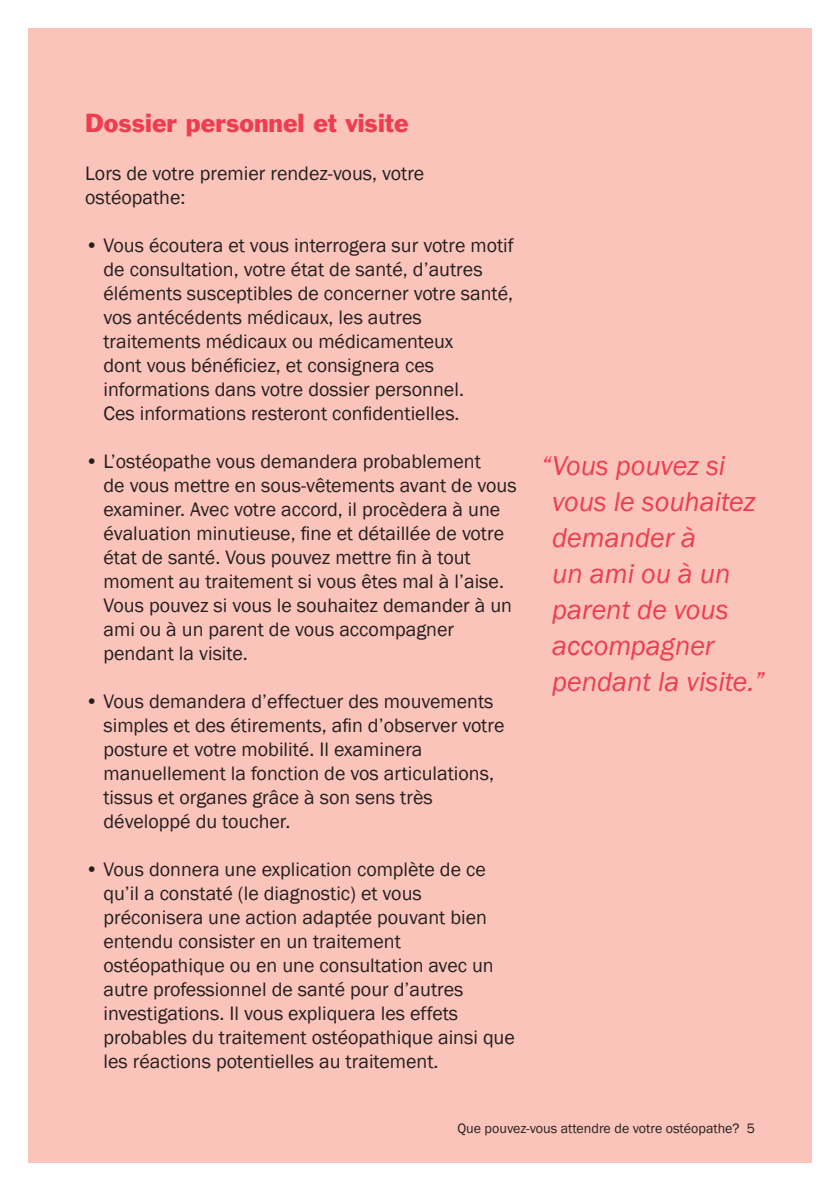
<style>
.page{position:relative;width:840px;height:1191px;background:#fff}
.page>*{position:absolute;margin:0;border:0;box-sizing:border-box;transform-origin:0 0}
.t1{font:italic 28px/36px "Franklin Gothic";color:#ee3d50}
.t2{font:24px "Franklin Gothic BT";color:#ee3d50}
.t3{font:20px/24px "Franklin Gothic";color:#231f20}
.t4{font:14px "Franklin Gothic";color:#231f20}
</style>
<div class="page">
<div style="left:28px;top:28px;width:783px;height:1134px;background:#fac4ba"></div>
<p class="t2" style="left:85px;top:109px;width:325px">Dossier personnel et visite</p>
<p class="t3" style="left:85px;top:161px;width:340px">Lors de votre premier rendez-vous, votre ostéopathe:</p>
<p class="t3" style="left:103px;top:233px;width:411px;text-indent:-18px">• Vous écoutera et vous interrogera sur votre motif de consultation, votre état de santé, d’autres éléments susceptibles de concerner votre santé, vos antécédents médicaux, les autres traitements médicaux ou médicamenteux<br>dont vous bénéficiez, et consignera ces informations dans votre dossier personnel.<br>Ces informations resteront confidentielles.</p>
<p class="t3" style="left:103px;top:449px;width:414px;text-indent:-18px">• L’ostéopathe vous demandera probablement<br>de vous mettre en sous-vêtements avant de vous examiner. Avec votre accord, il procèdera à une évaluation minutieuse, fine et détaillée de votre état de santé. Vous pouvez mettre fin à tout moment au traitement si vous êtes mal à l’aise.<br>Vous pouvez si vous le souhaitez demander à un ami ou à un parent de vous accompagner pendant la visite.</p>
<p class="t3" style="left:103px;top:689px;width:402px;text-indent:-18px">• Vous demandera d’effectuer des mouvements simples et des étirements, afin d’observer votre posture et votre mobilité. Il examinera manuellement la fonction de vos articulations, tissus et organes grâce à son sens très développé du toucher.</p>
<p class="t3" style="left:103px;top:857px;width:412px;text-indent:-18px">• Vous donnera une explication complète de ce qu’il a constaté (le diagnostic) et vous préconisera une action adaptée pouvant bien entendu consister en un traitement ostéopathique ou en une consultation avec un autre professionnel de santé pour d’autres investigations. Il vous expliquera les effets probables du traitement ostéopathique ainsi que les réactions potentielles au traitement.</p>
<p class="t1" style="left:552px;top:448px;width:214px;text-indent:-11px">“Vous pouvez si vous le souhaitez demander à<br>un ami ou à un parent de vous accompagner pendant la visite.”</p>
<p class="t4" style="left:457px;top:1119px;width:299px">Que pouvez-vous attendre de votre ostéopathe? 5</p>
</div>
